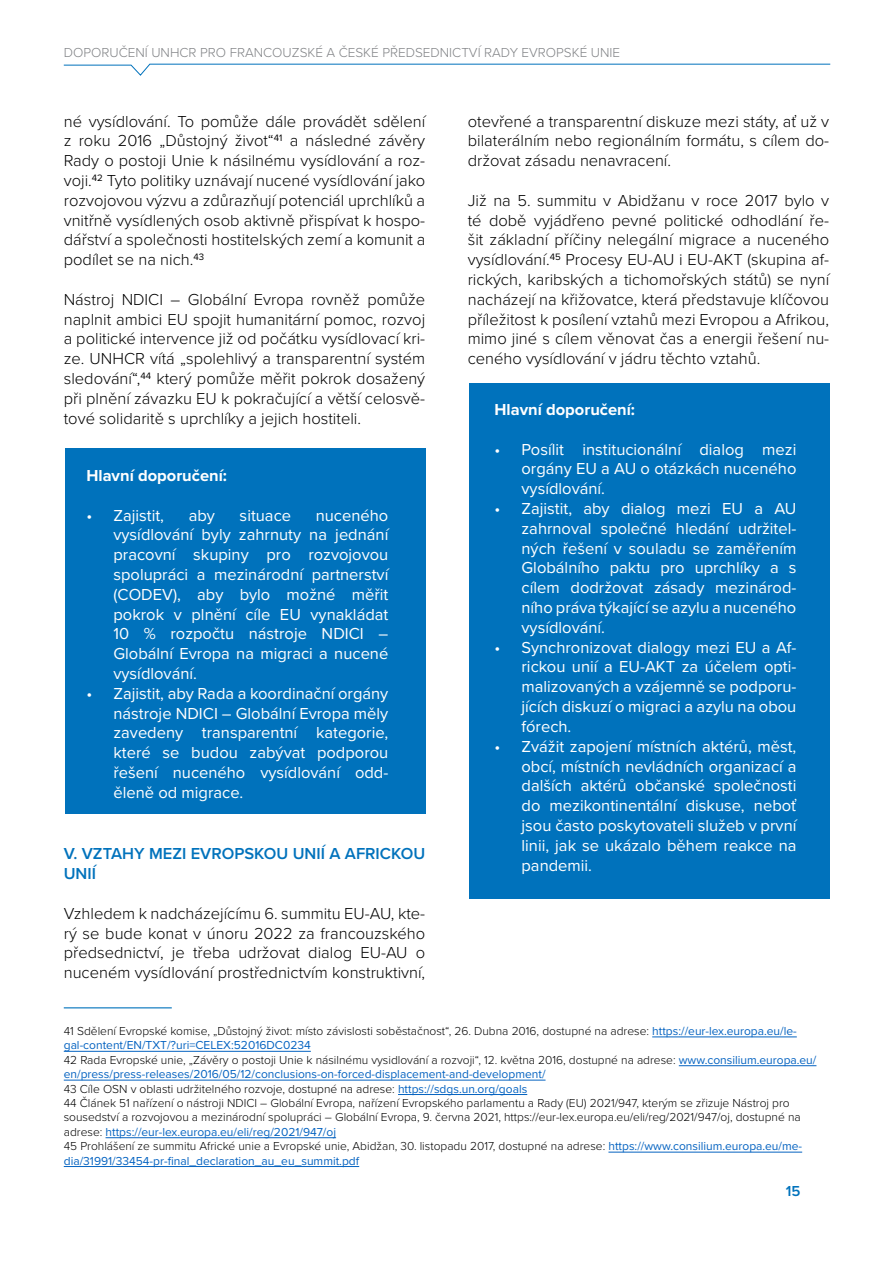
<style>
.page{position:relative;width:893px;height:1263px;background:#fff}
.page>*{position:absolute;margin:0;border:0;box-sizing:border-box;transform-origin:0 0}
.t1{font:300 16.5px/19.8px "Proxima Nova";color:#000;text-align:justify}
.t2{font:16.5px/19.8px "Proxima Nova";color:#fff;text-align:justify}
.t3{font:600 16.5px/19.8px "Proxima Nova";color:#0072bc}
.t4{font:700 16.5px "Proxima Nova";color:#fff}
.t5{font:600 15px "Proxima Nova";color:#0072bc}
.t6{font:300 13.5px "Proxima Nova";color:#808285}
.t7{font:300 12px/14.4px "Proxima Nova";color:#000}
.s1{font-weight:400;color:#0563c1}
</style>
<div class="page">
<svg style="left:63px;top:63px;width:768px;height:13px"></svg>
<hr style="left:64px;top:1007px;width:108px;height:1px;background:#0072bc">
<hr style="left:652px;top:1036px;width:145px;height:1px;background:#0563c1">
<hr style="left:64px;top:1051px;width:247px;height:1px;background:#0563c1">
<hr style="left:679px;top:1065px;width:137px;height:1px;background:#0563c1">
<hr style="left:64px;top:1080px;width:481px;height:1px;background:#0563c1">
<hr style="left:398px;top:1094px;width:129px;height:1px;background:#0563c1">
<hr style="left:106px;top:1137px;width:230px;height:1px;background:#0563c1">
<hr style="left:608px;top:1152px;width:194px;height:1px;background:#0563c1">
<hr style="left:64px;top:1166px;width:295px;height:1px;background:#0563c1">
<div style="left:469px;top:384px;width:360px;height:515px;background:#0072bc"></div>
<div style="left:65px;top:448px;width:361px;height:366px;background:#0072bc"></div>
<p class="t6" style="left:64px;top:43px;width:558px">DOPORUČENÍ UNHCR PRO FRANCOUZSKÉ A ČESKÉ PŘEDSEDNICTVÍ RADY EVROPSKÉ UNIE</p>
<p class="t1" style="left:64px;top:110px;width:363px">né vysídlování. To pomůže dále provádět sdělení z roku 2016 „Důstojný život“<sup>41</sup> a následné závěry Rady o postoji Unie k násilnému vysídlování a roz&shy;voji.<sup>42</sup> Tyto politiky uznávají nucené vysídlování jako rozvojovou výzvu a zdůrazňují potenciál uprchlíků a vnitřně vysídlených osob aktivně přispívat k hospo&shy;dářství a společnosti hostitelských zemí a komunit a podílet se na nich.<sup>43</sup></p>
<p class="t1" style="left:64px;top:288px;width:363px">Nástroj NDICI – Globální Evropa rovněž pomůže naplnit ambici EU spojit humanitární pomoc, rozvoj a politické intervence již od počátku vysídlovací kri&shy;ze. UNHCR vítá „spolehlivý a transparentní systém sledování“,<sup>44</sup> který pomůže měřit pokrok dosažený při plnění závazku EU k pokračující a větší celosvě&shy;tové solidaritě s uprchlíky a jejich hostiteli.</p>
<p class="t4" style="left:86px;top:463px;width:142px">Hlavní doporučení:</p>
<p class="t2" style="left:86px;top:504px;width:79px">• Zajistit,</p>
<p class="t2" style="left:189px;top:504px;width:28px">aby</p>
<p class="t2" style="left:240px;top:504px;width:53px">situace</p>
<p class="t2" style="left:113px;top:504px;width:276px;text-indent:202px">nuceného vysídlování byly zahrnuty na jednání pracovní skupiny pro rozvojovou spolupráci a mezinárodní partnerství (CODEV), aby bylo možné měřit pokrok v plnění cíle EU vynakládat 10 % rozpočtu nástroje NDICI – Globální Evropa na migraci a nucené vysídlování.</p>
<p class="t2" style="left:113px;top:683px;width:276px;text-indent:-27px">• Zajistit, aby Rada a koordinační orgány nástroje NDICI – Globální Evropa měly zavedeny transparentní kategorie, které se budou zabývat podporou řešení nuceného vysídlování odd&shy;ěleně od migrace.</p>
<p class="t3" style="left:64px;top:843px;width:363px">V. VZTAHY MEZI EVROPSKOU UNIÍ A AFRICKOU<br>UNIÍ</p>
<p class="t1" style="left:64px;top:902px;width:363px">Vzhledem k nadcházejícímu 6. summitu EU-AU, kte&shy;rý se bude konat v únoru 2022 za francouzského předsednictví, je třeba udržovat dialog EU-AU o nuceném vysídlování prostřednictvím konstruktivní,</p>
<p class="t1" style="left:468px;top:110px;width:363px">otevřené a transparentní diskuze mezi státy, ať už v bilaterálním nebo regionálním formátu, s cílem do&shy;držovat zásadu nenavracení.</p>
<p class="t1" style="left:468px;top:189px;width:363px">Již na 5. summitu v Abidžanu v roce 2017 bylo v té době vyjádřeno pevné politické odhodlání ře&shy;šit základní příčiny nelegální migrace a nuceného vysídlování.<sup>45</sup> Procesy EU-AU i EU-AKT (skupina af&shy;rických, karibských a tichomořských států) se nyní nacházejí na křižovatce, která představuje klíčovou příležitost k posílení vztahů mezi Evropou a Afrikou, mimo jiné s cílem věnovat čas a energii řešení nu&shy;ceného vysídlování v jádru těchto vztahů.</p>
<p class="t4" style="left:494px;top:397px;width:142px">Hlavní doporučení:</p>
<p class="t2" style="left:521px;top:438px;width:276px;text-indent:-27px">• Posílit institucionální dialog mezi orgány EU a AU o otázkách nuceného vysídlování.</p>
<p class="t2" style="left:521px;top:498px;width:276px;text-indent:-27px">• Zajistit, aby dialog mezi EU a AU zahrnoval společné hledání udržitel&shy;ných řešení v souladu se zaměřením Globálního paktu pro uprchlíky a s cílem dodržovat zásady mezinárod&shy;ního práva týkající se azylu a nuceného vysídlování.</p>
<p class="t2" style="left:521px;top:636px;width:276px;text-indent:-27px">• Synchronizovat dialogy mezi EU a Af&shy;rickou unií a EU-AKT za účelem opti&shy;malizovaných a vzájemně se podporu&shy;jících diskuzí o migraci a azylu na obou fórech.</p>
<p class="t2" style="left:521px;top:735px;width:276px;text-indent:-27px">• Zvážit zapojení místních aktérů, měst, obcí, místních nevládních organizací a dalších aktérů občanské společnosti do mezikontinentální diskuse, neboť jsou často poskytovateli služeb v první linii, jak se ukázalo během reakce na pandemii.</p>
<p class="t7" style="left:64px;top:1023px;width:754px">41 Sdělení Evropské komise, „Důstojný život: místo závislosti soběstačnost“, 26. Dubna 2016, dostupné na adrese: <span class="s1">https://eur-lex.europa.eu/le&shy;gal-content/EN/TXT/?uri=CELEX:52016DC0234<br></span>42 Rada Evropské unie, „Závěry o postoji Unie k násilnému vysidlování a rozvoji“, 12. května 2016, dostupné na adrese: <span class="s1">www.consilium.europa.eu/ en/press/press-releases/2016/05/12/conclusions-on-forced-displacement-and-development/<br></span>43 Cíle OSN v oblasti udržitelného rozvoje, dostupné na adrese: <span class="s1">https://sdgs.un.org/goals<br></span>44 Článek 51 nařízení o nástroji NDICI – Globální Evropa, nařízení Evropského parlamentu a Rady (EU) 2021/947, kterým se zřizuje Nástroj pro sousedství a rozvojovou a mezinárodní spolupráci – Globální Evropa, 9. června 2021, https://eur-lex.europa.eu/eli/reg/2021/947/oj, dostupné na adrese: <span class="s1">https://eur-lex.europa.eu/eli/reg/2021/947/oj<br></span>45 Prohlášení ze summitu Africké unie a Evropské unie, Abidžan, 30. listopadu 2017, dostupné na adrese: <span class="s1">https://www.consilium.europa.eu/me&shy;dia/31991/33454-pr-final_declaration_au_eu_summit.pdf</span></p>
<p class="t5" style="left:786px;top:1180px;width:16px">15</p>
</div>
